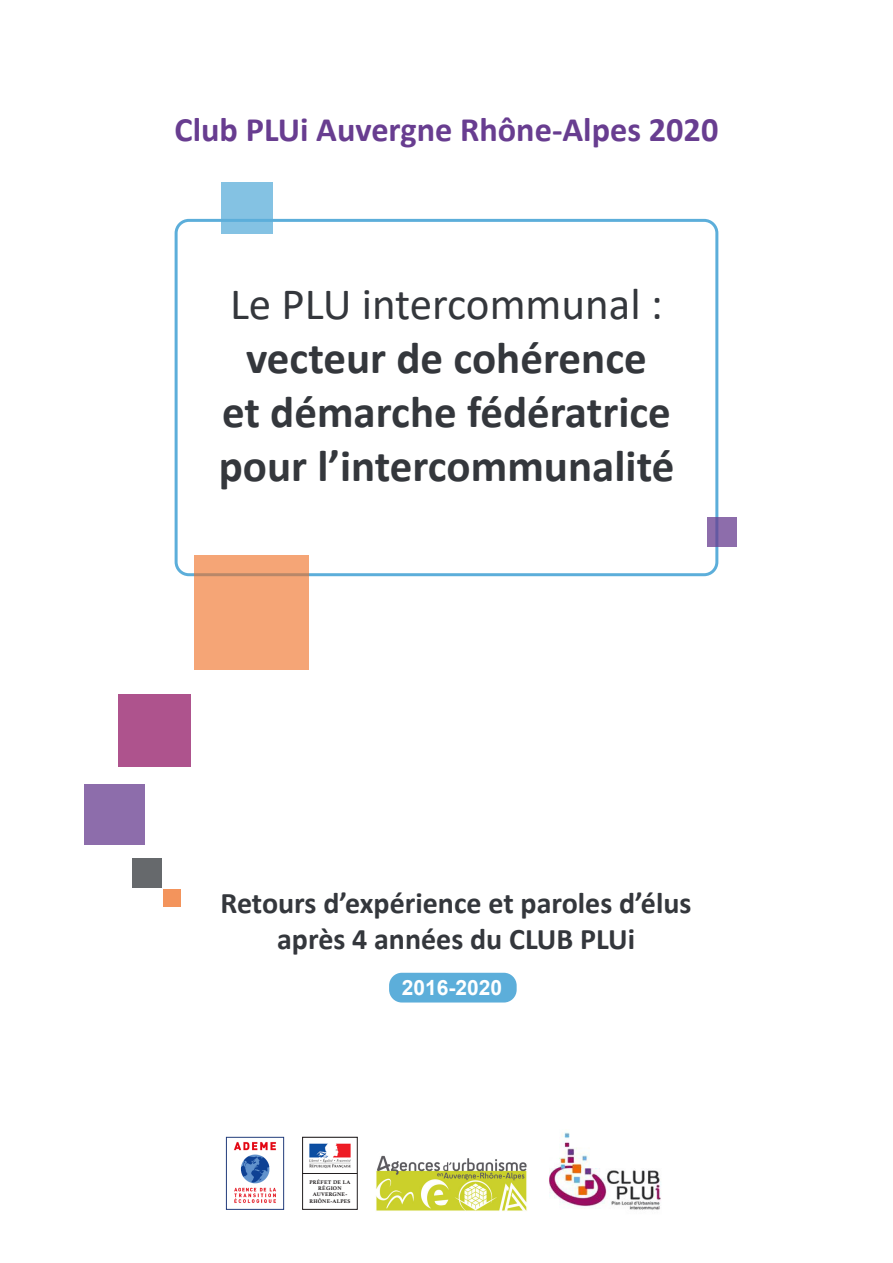
<style>
.page{position:relative;width:893px;height:1263px;background:#fff}
.page>*{position:absolute;margin:0;border:0;box-sizing:border-box;transform-origin:0 0}
.t1{font:700 45px/54px "Calibri";color:#34373c;text-align:center}
.t2{font:45px "Calibri";color:#34373c}
.t3{font:700 34.35px "Calibri";color:#683d90}
.t4{font:700 30px/36px "Calibri";color:#34373c;text-align:center}
.t5{font:700 21px "Arial";color:#fff}
.t6{font:5.25px/6.3px "Calis MT Bol";letter-spacing:.04em;color:#231f20;text-align:center}
</style>
<div class="page">
<img style="left:234px;top:1142px;width:42px;height:61px">
<div style="left:226px;top:1137px;width:58px;height:73px;border:1px solid #223c7b"></div>
<img style="left:309px;top:1143px;width:42px;height:25px">
<div style="left:302px;top:1137px;width:55px;height:37px;border:1px solid #231f20"></div>
<img style="left:376px;top:1155px;width:151px;height:56px">
<img style="left:549px;top:1132px;width:112px;height:78px">
<div style="left:175px;top:219px;width:543px;height:357px;border:3px solid #5caeda;border-radius:13px"></div>
<div style="left:389px;top:973px;width:128px;height:29px;background:#5caeda;border-radius:13px"></div>
<div style="left:221px;top:183px;width:51px;height:51px;background:#84c2e3"></div>
<div style="left:194px;top:555px;width:114px;height:115px;background:#f5a576"></div>
<div style="left:118px;top:694px;width:72px;height:72px;background:#ae538d"></div>
<div style="left:84px;top:784px;width:61px;height:61px;background:#8d6dab"></div>
<svg style="left:707px;top:517px;width:30px;height:29px"></svg>
<svg style="left:132px;top:858px;width:49px;height:49px"></svg>
<p class="t3" style="left:175px;top:105px;width:545px">Club PLUi Auvergne Rhône-Alpes 2020</p>
<p class="t2" style="left:230px;top:272px;width:434px">Le PLU intercommunal :</p>
<p class="t1" style="left:219px;top:330px;width:457px">vecteur de cohérence<br>et démarche fédératrice pour l’intercommunalité</p>
<p class="t4" style="left:221px;top:885px;width:472px">Retours d’expérience et paroles d’élus après 4 années du CLUB PLUi</p>
<p class="t5" style="left:402px;top:973px;width:102px">2016-2020</p>
<p class="t6" style="left:309px;top:1179px;width:43px">PRÉFET DE LA</p>
<p class="t6" style="left:313px;top:1185px;width:36px">RÉGION<br>AUVERGNE-</p>
<p class="t6" style="left:309px;top:1198px;width:43px">RHÔNE-ALPES</p>
</div>
